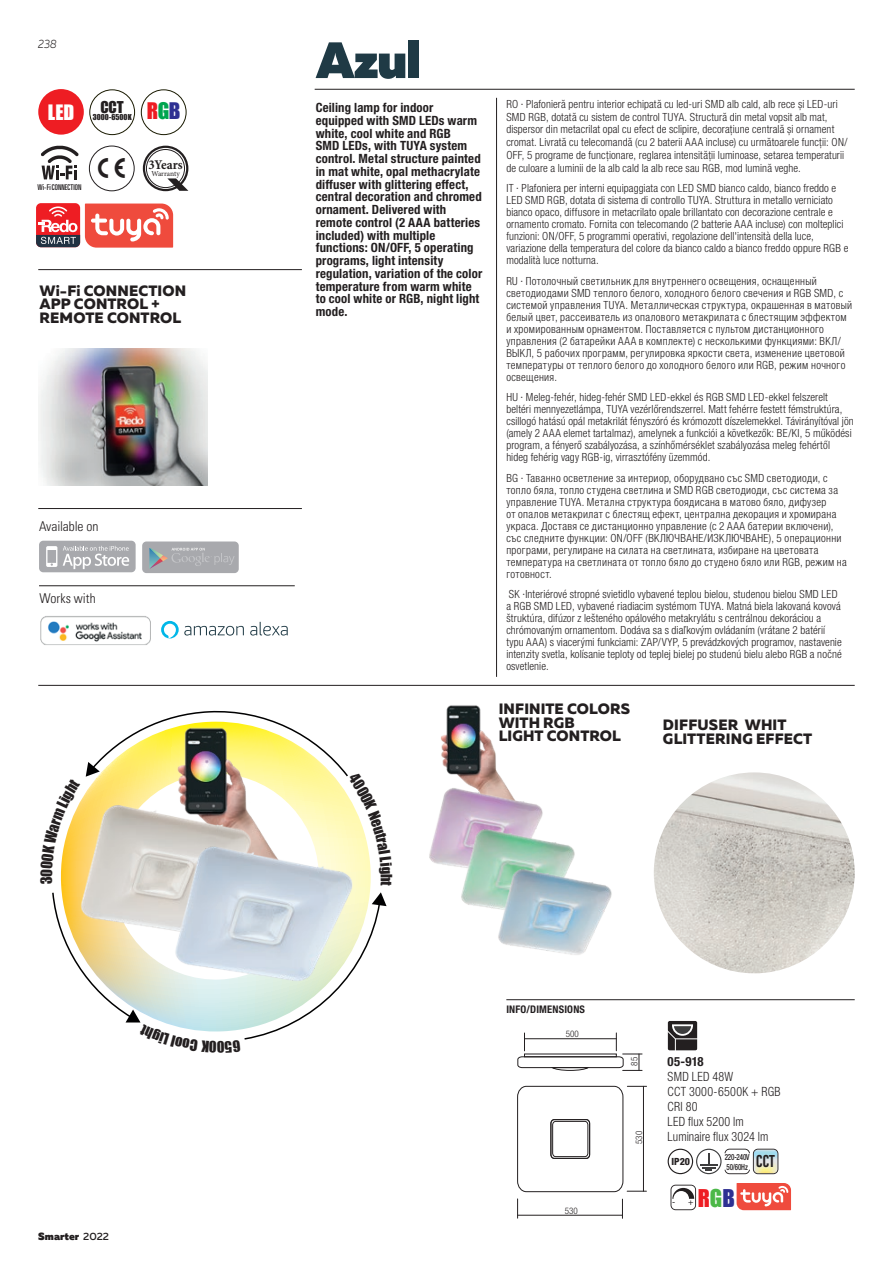
<style>
.page{position:relative;width:893px;height:1263px;background:#fff}
.page>*{position:absolute;margin:0;border:0;box-sizing:border-box;transform-origin:0 0}
.t1{font:900 51px "Muller";color:#1f3a45}
.t2{font:22.5px "Impact";color:#ee1d23}
.t3{font:21px "Impact";color:#ee1d23}
.t4{font:19.5px "Impact";color:#fff}
.t5{font:800 15px/13.5px "Muller";letter-spacing:.005em;color:#231f20}
.t6{font:15px "Impact";color:#231f20}
.t7{font:14.4px "Impact";color:#231f20}
.t8{font:13.5px "Univers LTCYR 47 Light Cond";letter-spacing:-.005em;color:#231f20}
.t9{font:700 condensed 13.5px "Minion Pro";color:#231f20}
.t10{font:700 condensed 12.75px/12.8px "Helvetica Neue LTW1 G";letter-spacing:.015em;color:#231f20}
.t11{font:300 condensed 12.75px/15px "Helvetica Neue LTW1 G";letter-spacing:.02em;color:#231f20;scale:.95 1}
.t12{font:italic 300 12px "Muller";color:#231f20;scale:.85 1}
.t13{font:300 condensed 11.25px/12px "Helvetica Neue LTW1 G";letter-spacing:.015em;color:#231f20}
.t14{font:700 condensed 10.5px "Helvetica Neue LTW1 G";letter-spacing:.02em;color:#231f20}
.t15{font:900 10.5px "Muller";color:#231f20}
.t16{font:800 condensed 9.9px "Helvetica Neue LTW1 G";color:#231f20}
.t17{font:300 condensed 9px "Helvetica Neue LT Pro";color:#231f20}
.t18{font:condensed 9px "Helvetica Neue LTW1 G";color:#231f20}
.t19{font:500 condensed 8.4px/9.3px "Helvetica Neue LTW1 G";letter-spacing:-.02em;color:#231f20;scale:.83 1}
.t20{font:7.95px "Univers LTCYR 59 Ult Cond";letter-spacing:.015em;color:#231f20}
.t21{font:7.5px "Impact";letter-spacing:.005em;color:#231f20}
.t22{font:7.5px "Minion Pro";letter-spacing:-.01em;color:#231f20}
.s1{color:#00a54f}
.s2{color:#2e3092}
.s3{font-weight:500}
.s4{color:#4cb848}
</style>
<div class="page">
<hr style="left:39px;top:585px;width:256px;height:1px;background:#231f20">
<div style="left:39px;top:541px;width:97px;height:31px;background:#a8a9ad;border-radius:4px"></div>
<svg style="left:46px;top:546px;width:11px;height:21px"></svg>
<svg style="left:63px;top:546px;width:66px;height:23px"></svg>
<div style="left:142px;top:541px;width:97px;height:32px;background:#a8a9ad;border-radius:4px"></div>
<svg style="left:149px;top:548px;width:85px;height:21px"></svg>
<svg style="left:161px;top:621px;width:83px;height:17px"></svg>
<svg style="left:250px;top:622px;width:38px;height:14px"></svg>
<img style="left:41px;top:616px;width:110px;height:29px">
<img style="left:39px;top:348px;width:169px;height:138px">
<div style="left:36px;top:203px;width:44px;height:44px;background:#f03d42;border-radius:5px"></div>
<svg style="left:36px;top:204px;width:137px;height:44px;background:#e36c68"></svg>
<div style="left:89px;top:89px;width:46px;height:46px;border:1px solid #191a00;border-radius:50%"></div>
<div style="left:141px;top:89px;width:45px;height:46px;border:1px solid #191a00;border-radius:50%"></div>
<div style="left:38px;top:89px;width:46px;height:46px;background:#ee1d23;border-radius:50%"></div>
<svg style="left:41px;top:145px;width:38px;height:34px"></svg>
<div style="left:89px;top:146px;width:46px;height:45px;border:1px solid #231f20;border-radius:50%"></div>
<div style="left:143px;top:146px;width:45px;height:45px;border:2px solid #231f20;border-radius:50%"></div>
<svg style="left:167px;top:178px;width:21px;height:13px"></svg>
<div style="left:146px;top:149px;width:39px;height:39px;border:1px solid #231f20;border-radius:50%"></div>
<hr style="left:38px;top:269px;width:264px;height:1px;background:#231f20">
<hr style="left:38px;top:508px;width:264px;height:1px;background:#231f20">
<hr style="left:315px;top:89px;width:540px;height:1px;background:#231f20">
<hr style="left:38px;top:685px;width:817px;height:1px;background:#231f20">
<img style="left:654px;top:772px;width:201px;height:201px;border-radius:100px">
<img style="left:440px;top:705px;width:65px;height:78px">
<svg style="left:668px;top:1021px;width:29px;height:29px"></svg>
<svg style="left:670px;top:1185px;width:26px;height:25px"></svg>
<svg style="left:737px;top:1183px;width:54px;height:27px"></svg>
<hr style="left:506px;top:999px;width:349px;height:1px;background:#231f20">
<svg style="left:622px;top:1199px;width:1px;height:19px"></svg>
<svg style="left:517px;top:1199px;width:1px;height:19px"></svg>
<hr style="left:518px;top:1215px;width:104px;height:1px;background:#231f20">
<svg style="left:517px;top:1085px;width:130px;height:107px"></svg>
<div style="left:550px;top:1119px;width:40px;height:40px;border:1px solid #231f20;border-radius:4px"></div>
<div style="left:552px;top:1121px;width:36px;height:36px;border:1px solid #231f20;border-radius:3px"></div>
<svg style="left:517px;top:1033px;width:125px;height:38px"></svg>
<img style="left:429px;top:783px;width:114px;height:82px">
<img style="left:446px;top:823px;width:129px;height:84px">
<img style="left:483px;top:863px;width:129px;height:92px">
<hr style="left:496px;top:98px;width:1px;height:579px;background:#231f20">
<svg style="left:668px;top:1149px;width:110px;height:25px"></svg>
<svg style="left:52px;top:710px;width:335px;height:330px"></svg>
<p class="t12" style="left:38px;top:36px;width:23px">238</p>
<h3 class="t6" style="left:100px;top:95px;width:25px">CCT</h3>
<h3 class="t4" style="left:48px;top:97px;width:28px">LED</h3>
<p class="t21" style="left:93px;top:112px;width:41px">3000-6500K</p>
<p class="t20" style="left:38px;top:182px;width:46px">Wi-Fi CONNECTION</p>
<h3 class="t3" style="left:147px;top:95px;width:35px">R<span class="s1">G</span><span class="s2">B</span></h3>
<p class="t9" style="left:148px;top:155px;width:36px">3Years</p>
<p class="t22" style="left:151px;top:169px;width:30px">Warranty</p>
<h3 class="t5" style="left:39px;top:284px;width:148px">Wi-Fi CONNECTION<br>APP CONTROL +<br>REMOTE CONTROL</h3>
<p class="t8" style="left:39px;top:517px;width:61px">Available on</p>
<p class="t8" style="left:39px;top:589px;width:58px">Works with</p>
<p class="t15" style="left:38px;top:1229px;width:72px">Smarter <span class="s3">2022</span></p>
<h1 class="t1" style="left:316px;top:28px;width:106px">Azul</h1>
<p class="t10" style="left:316px;top:101px;width:168px">Ceiling lamp for indoor equipped with SMD LEDs warm white, cool white and RGB<br>SMD LEDs, with TUYA system control. Metal structure painted in mat white, opal methacrylate diffuser with glittering effect, central decoration and chromed ornament. Delivered with remote control (2 AAA batteries included) with multiple functions: ON/OFF, 5 operating programs, light intensity regulation, variation of the color temperature from warm white to cool white or RGB, night light mode.</p>
<p class="t13" style="left:506px;top:98px;width:343px;line-height:12.8px">RO · Plafonieră pentru interior echipată cu led-uri SMD alb cald, alb rece și LED-uri SMD RGB, dotată cu sistem de control TUYA. Structură din metal vopsit alb mat, dispersor din metacrilat opal cu efect de sclipire, decorațiune centrală și ornament cromat. Livrată cu telecomandă (cu 2 baterii AAA incluse) cu următoarele funcții: ON/ OFF, 5 programe de funcționare, reglarea intensității luminoase, setarea temperaturii de culoare a luminii de la alb cald la alb rece sau RGB, mod lumină veghe.</p>
<p class="t13" style="left:506px;top:182px;width:344px">IT · Plafoniera per interni equipaggiata con LED SMD bianco caldo, bianco freddo e LED SMD RGB, dotata di sistema di controllo TUYA. Struttura in metallo verniciato bianco opaco, diffusore in metacrilato opale brillantato con decorazione centrale e ornamento cromato. Fornita con telecomando (2 batterie AAA incluse) con molteplici funzioni: ON/OFF, 5 programmi operativi, regolazione dell'intensità della luce, variazione della temperatura del colore da bianco caldo a bianco freddo oppure RGB e modalità luce notturna.</p>
<p class="t13" style="left:506px;top:275px;width:347px">RU · Потолочный светильник для внутреннего освещения, оснащенный светодиодами SMD теплого белого, холодного белого свечения и RGB SMD, с системой управления TUYA. Металлическая структура, окрашенная в матовый белый цвет, рассеиватель из опалового метакрилата с блестящим эффектом и хромированным орнаментом. Поставляется с пультом дистанционного управления (2 батарейки ААА в комплекте) с несколькими функциями: ВКЛ/ ВЫКЛ, 5 рабочих программ, регулировка яркости света, изменение цветовой температуры от теплого белого до холодного белого или RGB, режим ночного освещения.</p>
<p class="t13" style="left:506px;top:391px;width:349px">HU · Meleg-fehér, hideg-fehér SMD LED-ekkel és RGB SMD LED-ekkel felszerelt beltéri mennyezetlámpa, TUYA vezérlőrendszerrel. Matt fehérre festett fémstruktúra, csillogó hatású opál metakrilát fényszóró és krómozott díszelemekkel. Távirányítóval jön (amely 2 AAA elemet tartalmaz), amelynek a funkciói a következők: BE/KI, 5 működési program, a fényerő szabályozása, a színhőmérséklet szabályozása meleg fehértől hideg fehérig vagy RGB-ig, virrasztófény üzemmód.</p>
<p class="t13" style="left:506px;top:472px;width:342px">BG · Таванно осветление за интериор, оборудвано със SMD светодиоди, с топло бяла, топло студена светлина и SMD RGB светодиоди, със система за управление TUYA. Метална структура боядисана в матово бяло, дифузер<br>от опалов метакрилат с блестящ ефект, централна декорация и хромирана украса. Доставя се дистанционно управление (с 2 AAA батерии включени), със следните функции: ON/OFF (ВКЛЮЧВАНЕ/ИЗКЛЮЧВАНЕ), 5 операционни програми, регулиране на силата на светлината, избиране на цветовата температура на светлината от топло бяло до студено бяло или RGB, режим на готовност.</p>
<p class="t13" style="left:506px;top:588px;width:337px">SK ·Interiérové stropné svietidlo vybavené teplou bielou, studenou bielou SMD LED a RGB SMD LED, vybavené riadiacim systémom TUYA. Matná biela lakovaná kovová štruktúra, difúzor z lešteného opálového metakrylátu s centrálnou dekoráciou a chrómovaným ornamentom. Dodáva sa s diaľkovým ovládaním (vrátane 2 batérií typu AAA) s viacerými funkciami: ZAP/VYP, 5 prevádzkových programov, nastavenie intenzity svetla, kolísanie teploty od teplej bielej po studenú bielu alebo RGB a nočné osvetlenie.</p>
<p class="t7" style="left:398px;top:874px;width:9px;rotate:90deg">h</p>
<h3 class="t5" style="left:499px;top:702px;width:133px">INFINITE COLORS<br>WITH RGB<br>LIGHT CONTROL</h3>
<h3 class="t5" style="left:663px;top:718px;width:151px">DIFFUSER WHIT<br>GLITTERING EFFECT</h3>
<p class="t14" style="left:506px;top:1003px;width:80px">INFO/DIMENSIONS</p>
<p class="t17" style="left:566px;top:1029px;width:14px">500</p>
<p class="t17" style="left:565px;top:1205px;width:14px">530</p>
<p class="t17" style="left:629px;top:1065px;width:10px;rotate:-90deg">85</p>
<p class="t17" style="left:634px;top:1144px;width:14px;rotate:-90deg">530</p>
<p class="t10" style="left:668px;top:1055px;width:37px">05-918</p>
<p class="t11" style="left:668px;top:1069px;width:120px">SMD LED 48W<br>CCT 3000-6500K + RGB<br>CRI 80<br>LED flux 5200 lm<br>Luminaire flux 3024 lm</p>
<p class="t16" style="left:671px;top:1155px;width:20px">IP20</p>
<p class="t19" style="left:725px;top:1153px;width:32px">220-240V<br>50/60Hz</p>
<p class="t18" style="left:672px;top:1196px;width:23px">- +</p>
<h2 class="t2" style="left:698px;top:1180px;width:38px">R<span class="s4">G</span><span class="s2">B</span></h2>
</div>
